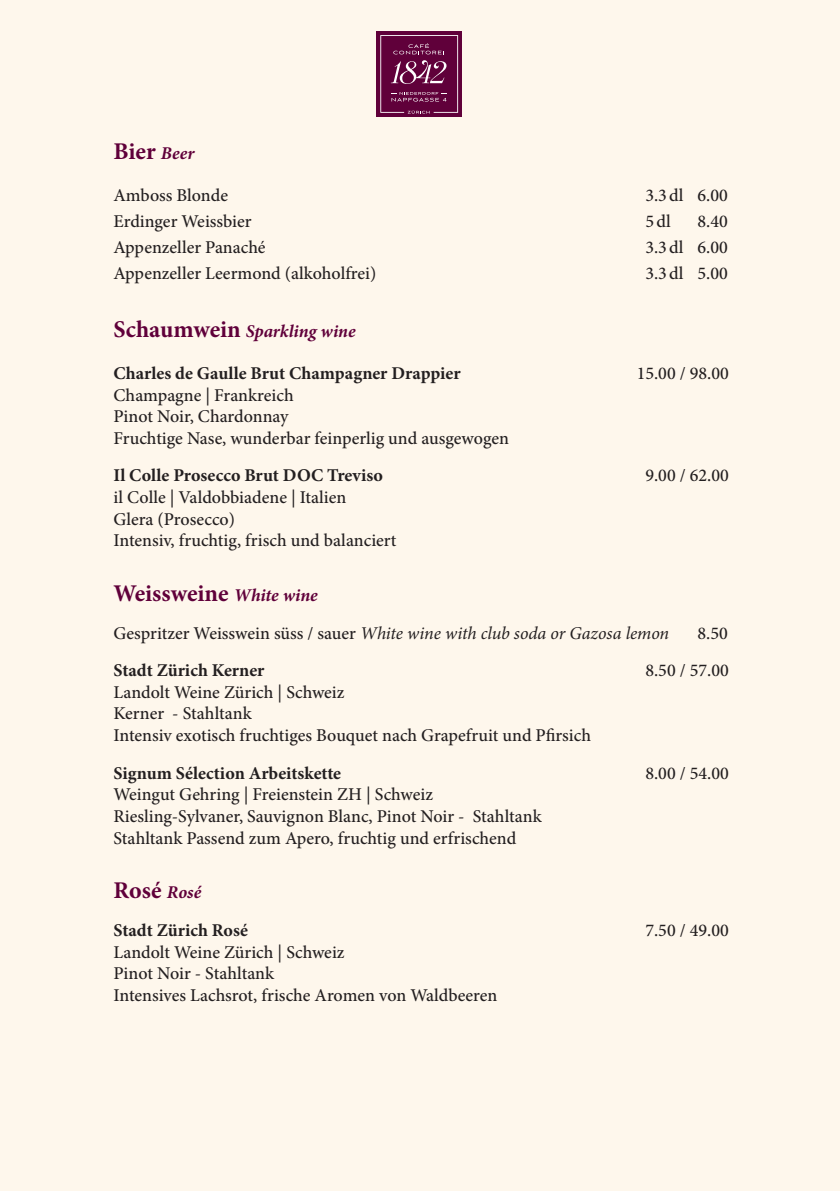
<style>
.page{position:relative;width:840px;height:1191px;background:#fff}
.page>*{position:absolute;margin:0;border:0;box-sizing:border-box;transform-origin:0 0}
.t1{font:700 24px "Minion Pro";color:#60003a}
.t2{font:500 18px/21.6px "Minion Pro";color:#231f20}
.t3{font:700 18px "Minion Pro";color:#231f20}
.t4{font:italic 18px "Minion Pro";letter-spacing:-.005em;color:#231f20}
.t5{font:italic 700 18px "Minion Pro";letter-spacing:-.005em;color:#60003a}
.s1{font-style:italic;font-size:18px}
.s2{font-style:normal;font-size:24px}
.s3{font-weight:500;font-style:normal}
</style>
<div class="page">
<div style="left:0;top:0;width:839px;height:1191px;background:#fef7ec"></div>
<div style="left:376px;top:31px;width:86px;height:86px;background:#60003a"></div>
<svg style="left:380px;top:35px;width:78px;height:79px"></svg>
<h1 class="t1" style="left:113px;top:135px;width:82px">Bier <span class="s1">Beer</span></h1>
<p class="t2" style="left:113px;top:185px;width:116px">Amboss Blonde</p>
<p class="t2" style="left:645px;top:185px;width:84px">3.3dl 6.00</p>
<p class="t2" style="left:113px;top:211px;width:139px">Erdinger Weissbier</p>
<p class="t2" style="left:645px;top:211px;width:27px">5dl</p>
<p class="t2" style="left:697px;top:211px;width:32px">8.40</p>
<p class="t2" style="left:113px;top:237px;width:154px">Appenzeller Panaché</p>
<p class="t2" style="left:645px;top:237px;width:84px">3.3dl 6.00</p>
<p class="t2" style="left:113px;top:263px;width:264px">Appenzeller Leermond (alkoholfrei)</p>
<p class="t2" style="left:645px;top:263px;width:84px">3.3dl 5.00</p>
<p class="t5" style="left:113px;top:318px;width:243px"><span class="s2">Schaumwein</span> Sparkling wine</p>
<p class="t3" style="left:113px;top:360px;width:348px">Charles de Gaulle Brut Champagner Drappier</p>
<p class="t2" style="left:636px;top:362px;width:93px">15.00 / 98.00</p>
<p class="t2" style="left:113px;top:384px;width:397px">Champagne | Frankreich<br>Pinot Noir, Chardonnay<br>Fruchtige Nase, wunderbar feinperlig und ausgewogen</p>
<p class="t3" style="left:113px;top:463px;width:271px">Il Colle Prosecco Brut DOC Treviso</p>
<p class="t2" style="left:645px;top:465px;width:85px">9.00 / 62.00</p>
<p class="t2" style="left:113px;top:486px;width:284px">il Colle | Valdobbiadene | Italien<br>Glera (Prosecco)<br>Intensiv, fruchtig, frisch und balanciert</p>
<h1 class="t1" style="left:113px;top:576px;width:206px">Weissweine <span class="s1">White wine</span></h1>
<p class="t4" style="left:113px;top:620px;width:557px"><span class="s3">Gespritzer Weisswein süss / sauer</span> White wine with club soda or Gazosa lemon</p>
<p class="t2" style="left:697px;top:622px;width:32px">8.50</p>
<p class="t3" style="left:113px;top:658px;width:152px">Stadt Zürich Kerner</p>
<p class="t2" style="left:645px;top:659px;width:85px">8.50 / 57.00</p>
<p class="t2" style="left:113px;top:681px;width:478px">Landolt Weine Zürich | Schweiz<br>Kerner - Stahltank<br>Intensiv exotisch fruchtiges Bouquet nach Grapefruit und Pfirsich</p>
<p class="t3" style="left:113px;top:760px;width:229px">Signum Sélection Arbeitskette</p>
<p class="t2" style="left:645px;top:762px;width:85px">8.00 / 54.00</p>
<p class="t2" style="left:113px;top:783px;width:429px">Weingut Gehring | Freienstein ZH | Schweiz<br>Riesling-Sylvaner, Sauvignon Blanc, Pinot Noir - Stahltank<br>Stahltank Passend zum Apero, fruchtig und erfrischend</p>
<h1 class="t1" style="left:113px;top:873px;width:89px">Rosé <span class="s1">Rosé</span></h1>
<p class="t3" style="left:113px;top:917px;width:136px">Stadt Zürich Rosé</p>
<p class="t2" style="left:645px;top:919px;width:85px">7.50 / 49.00</p>
<p class="t2" style="left:113px;top:941px;width:385px">Landolt Weine Zürich | Schweiz<br>Pinot Noir - Stahltank<br>Intensives Lachsrot, frische Aromen von Waldbeeren</p>
</div>
